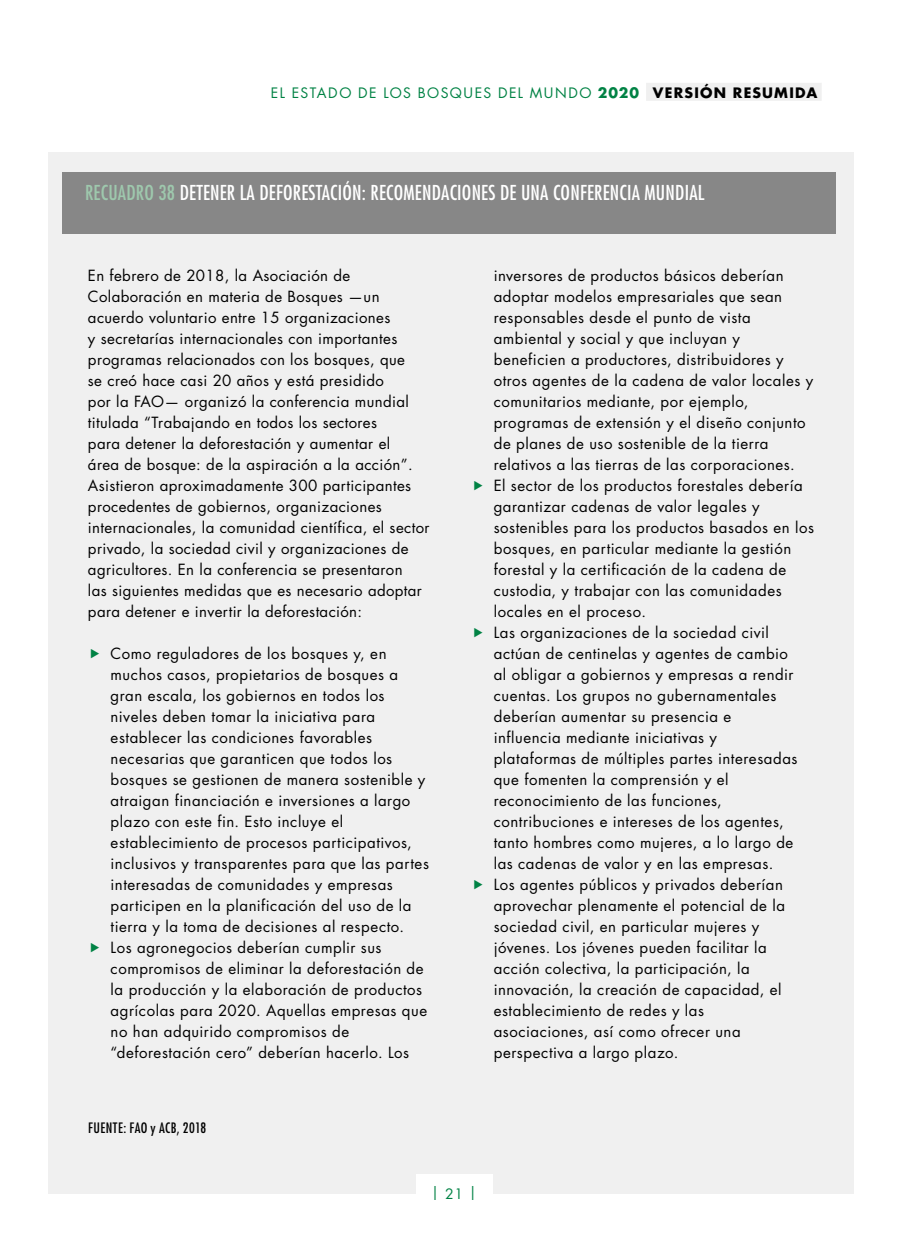
<style>
.page{position:relative;width:908px;height:1248px;background:#fff}
.page>*{position:absolute;margin:0;border:0;box-sizing:border-box;transform-origin:0 0}
.t1{font:condensed 20px "Futura Std";letter-spacing:.01em;color:#fff}
.t2{font:15px/21px "Futura Std";letter-spacing:.035em;color:#000}
.t3{font:14px "Futura Std";letter-spacing:.1em;color:#008244}
.t4{font:condensed 14px "Futura Std";letter-spacing:.03em;color:#000}
.s1{font-weight:700}
.s2{font-weight:700;color:#000}
.s3{color:#9ec8ad}
</style>
<div class="page">
<div style="left:48px;top:152px;width:805px;height:1041px;background:#f0f0f0"></div>
<div style="left:415px;top:1173px;width:77px;height:40px;background:#fff"></div>
<div style="left:62px;top:172px;width:774px;height:61px;background:#878787"></div>
<div style="left:645px;top:83px;width:176px;height:18px;background:#f0f0f0"></div>
<p class="t3" style="left:271px;top:84px;width:547px">EL ESTADO DE LOS BOSQUES DEL MUNDO <span class="s1">2020</span> <span class="s2">VERSIÓN RESUMIDA</span></p>
<h1 class="t1" style="left:85px;top:181px;width:620px"><span class="s3">RECUADRO 38</span> DETENER LA DEFORESTACIÓN: RECOMENDACIONES DE UNA CONFERENCIA MUNDIAL</h1>
<p class="t2" style="left:88px;top:265px;width:343px">En febrero de 2018, la Asociación de Colaboración en materia de Bosques —un acuerdo voluntario entre 15 organizaciones<br>y secretarías internacionales con importantes programas relacionados con los bosques, que<br>se creó hace casi 20 años y está presidido<br>por la FAO— organizó la conferencia mundial titulada “Trabajando en todos los sectores<br>para detener la deforestación y aumentar el<br>área de bosque: de la aspiración a la acción”.<br>Asistieron aproximadamente 300 participantes procedentes de gobiernos, organizaciones internacionales, la comunidad científica, el sector privado, la sociedad civil y organizaciones de agricultores. En la conferencia se presentaron<br>las siguientes medidas que es necesario adoptar para detener e invertir la deforestación:</p>
<p class="t2" style="left:111px;top:643px;width:320px">Como reguladores de los bosques y, en muchos casos, propietarios de bosques a gran escala, los gobiernos en todos los niveles deben tomar la iniciativa para establecer las condiciones favorables necesarias que garanticen que todos los bosques se gestionen de manera sostenible y atraigan financiación e inversiones a largo plazo con este fin. Esto incluye el establecimiento de procesos participativos, inclusivos y transparentes para que las partes interesadas de comunidades y empresas participen en la planificación del uso de la tierra y la toma de decisiones al respecto.<br>Los agronegocios deberían cumplir sus compromisos de eliminar la deforestación de la producción y la elaboración de productos agrícolas para 2020. Aquellas empresas que no han adquirido compromisos de “deforestación cero” deberían hacerlo. Los</p>
<p class="t2" style="left:493px;top:265px;width:322px">inversores de productos básicos deberían adoptar modelos empresariales que sean responsables desde el punto de vista ambiental y social y que incluyan y beneficien a productores, distribuidores y otros agentes de la cadena de valor locales y comunitarios mediante, por ejemplo, programas de extensión y el diseño conjunto de planes de uso sostenible de la tierra relativos a las tierras de las corporaciones.<br>El sector de los productos forestales debería garantizar cadenas de valor legales y sostenibles para los productos basados en los bosques, en particular mediante la gestión forestal y la certificación de la cadena de custodia, y trabajar con las comunidades locales en el proceso.<br>Las organizaciones de la sociedad civil actúan de centinelas y agentes de cambio<br>al obligar a gobiernos y empresas a rendir cuentas. Los grupos no gubernamentales deberían aumentar su presencia e<br>influencia mediante iniciativas y<br>plataformas de múltiples partes interesadas que fomenten la comprensión y el reconocimiento de las funciones, contribuciones e intereses de los agentes, tanto hombres como mujeres, a lo largo de las cadenas de valor y en las empresas.<br>Los agentes públicos y privados deberían aprovechar plenamente el potencial de la sociedad civil, en particular mujeres y jóvenes. Los jóvenes pueden facilitar la acción colectiva, la participación, la innovación, la creación de capacidad, el establecimiento de redes y las<br>asociaciones, así como ofrecer una perspectiva a largo plazo.</p>
<p class="t4" style="left:88px;top:1119px;width:120px">FUENTE: FAO y ACB, 2018</p>
<p class="t3" style="left:431px;top:1183px;width:47px">| 21 |</p>
</div>
